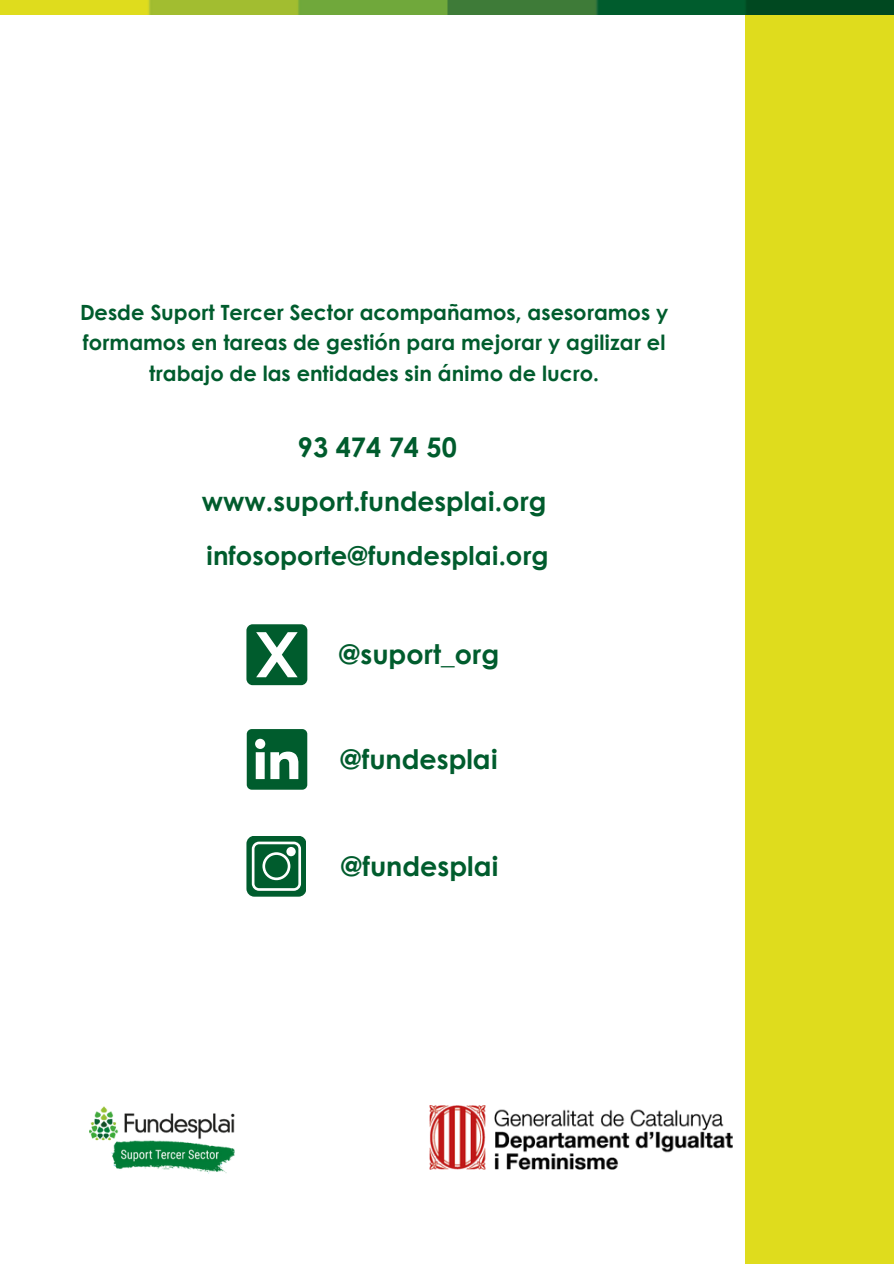
<style>
.page{position:relative;width:894px;height:1264px;background:#fff}
.page>*{position:absolute;margin:0;border:0;box-sizing:border-box;transform-origin:0 0}
.t1{font:700 27px "Century Gothic";color:#005c2d}
.t2{font:700 26.7px "Century Gothic";color:#005c2d}
.t3{font:700 25.8px "Century Gothic";color:#005c2d}
.t4{font:700 21px/30.3px "Century Gothic";color:#005c2d;text-align:center}
</style>
<div class="page">
<div style="left:745px;top:11px;width:148px;height:1252px;background:#dfdc1d"></div>
<img style="left:0;top:0;width:893px;height:15px">
<svg style="left:247px;top:729px;width:60px;height:60px"></svg>
<svg style="left:246px;top:624px;width:61px;height:61px"></svg>
<div style="left:246px;top:835px;width:60px;height:61px;background:#005c2d;border-radius:8px"></div>
<svg style="left:252px;top:841px;width:49px;height:49px"></svg>
<img style="left:89px;top:1106px;width:145px;height:68px">
<img style="left:429px;top:1105px;width:302px;height:64px">
<h1 class="t4" style="left:80px;top:296px;width:589px">Desde Suport Tercer Sector acompañamos, asesoramos y formamos en tareas de gestión para mejorar y agilizar el trabajo de las entidades sin ánimo de lucro.</h1>
<h1 class="t1" style="left:298px;top:426px;width:160px">93 474 74 50</h1>
<h1 class="t2" style="left:202px;top:480px;width:346px">www.suport.fundesplai.org</h1>
<p class="t3" style="left:206px;top:535px;width:344px">infosoporte@fundesplai.org</p>
<p class="t1" style="left:338px;top:634px;width:162px">@suport_org</p>
<p class="t1" style="left:340px;top:738px;width:159px">@fundesplai</p>
<h1 class="t1" style="left:340px;top:845px;width:159px">@fundesplai</h1>
</div>
